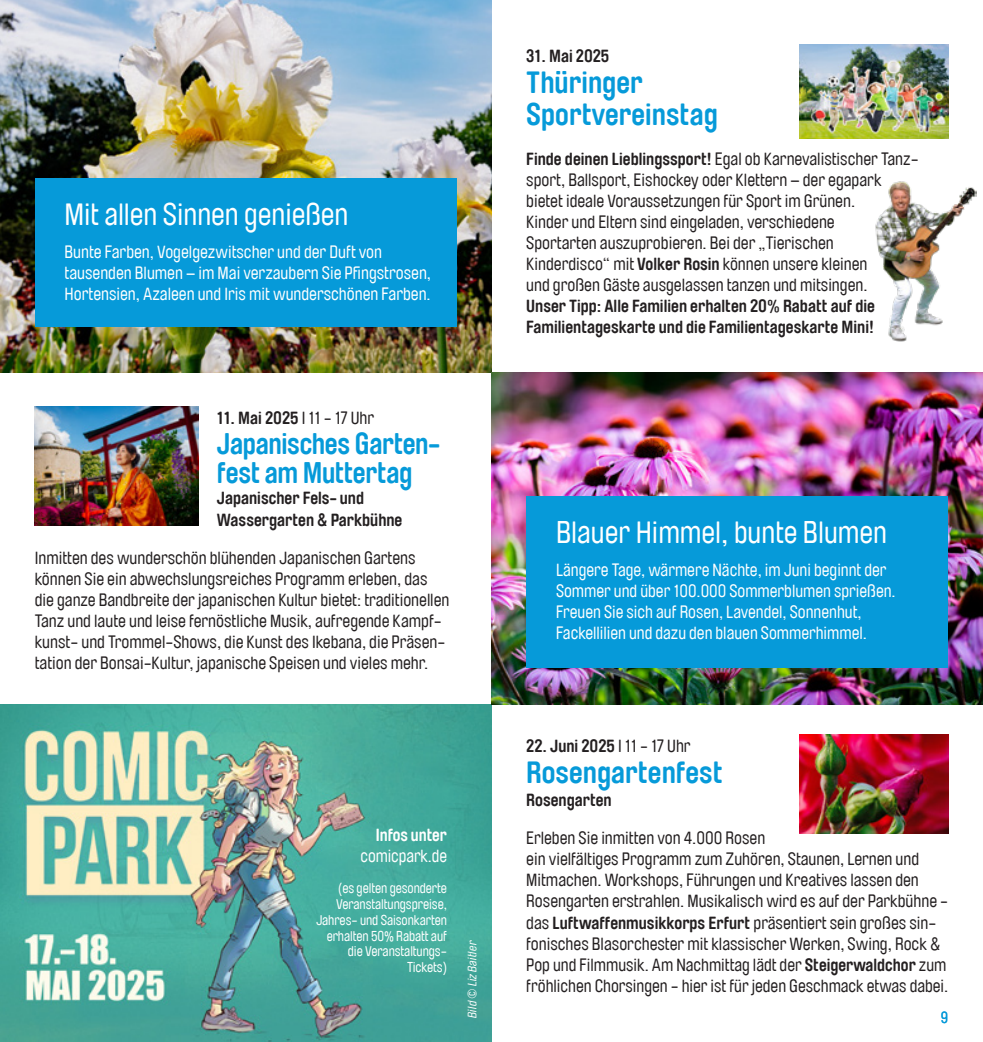
<style>
.page{position:relative;width:983px;height:1042px;background:#fff}
.page>*{position:absolute;margin:0;border:0;box-sizing:border-box;transform-origin:0 0}
.t1{font:30.62px "Brauer Neue";color:#fff}
.t2{font:700 30.62px/31.5px "Brauer Neue";color:#069ad9}
.t3{font:700 29.75px/29.8px "Brauer Neue";letter-spacing:-.015em;color:#069ad9}
.t4{font:17.5px/21px "Brauer Neue";color:#231f20}
.t5{font:17.5px/21px "Brauer Neue";color:#fff}
.t6{font:700 17.5px/21px "Brauer Neue";color:#231f20}
.t7{font:700 17.5px "Brauer Neue";letter-spacing:-.005em;color:#fff}
.t8{font:15.75px "Brauer Neue";color:#069ad9}
.t9{font:14px/15.8px "Brauer Neue";letter-spacing:-.005em;color:#fff;text-align:right}
.t10{font:italic 12.25px "Brauer Neue";letter-spacing:.01em;color:#fff}
.s1{font-weight:400}
.s2{font-weight:700}
</style>
<div class="page">
<img style="left:0;top:704px;width:491px;height:338px">
<img style="left:35px;top:407px;width:163px;height:119px">
<img style="left:799px;top:45px;width:148px;height:94px">
<img style="left:0;top:0;width:491px;height:372px">
<div style="left:35px;top:178px;width:421px;height:149px;background:#069ad9"></div>
<img style="left:491px;top:372px;width:491px;height:332px">
<div style="left:526px;top:496px;width:421px;height:171px;background:#069ad9"></div>
<img style="left:799px;top:734px;width:148px;height:100px">
<img style="left:875px;top:181px;width:100px;height:161px">
<h1 class="t1" style="left:64px;top:197px;width:285px">Mit allen Sinnen genießen</h1>
<p class="t5" style="left:64px;top:242px;width:368px">Bunte Farben, Vogelgezwitscher und der Duft von tausenden Blumen – im Mai verzaubern Sie Pfingstrosen,<br>Hortensien, Azaleen und Iris mit wunderschönen Farben.</p>
<p class="t6" style="left:217px;top:407px;width:159px">11. Mai 2025 <span class="s1">I 11 - 17 Uhr</span></p>
<h2 class="t3" style="left:217px;top:429px;width:225px">Japanisches Garten&shy;fest am Muttertag</h2>
<p class="t6" style="left:217px;top:488px;width:187px">Japanischer Fels- und<br>Wassergarten &amp; Parkbühne</p>
<p class="t4" style="left:35px;top:547px;width:416px">Inmitten des wunderschön blühenden Japanischen Gartens können Sie ein abwechslungsreiches Programm erleben, das die ganze Bandbreite der japanischen Kultur bietet: traditionellen Tanz und laute und leise fernöstliche Musik, aufregende Kampf&shy;kunst- und Trommel-Shows, die Kunst des Ikebana, die Präsen&shy;tation der Bonsai-Kultur, japanische Speisen und vieles mehr.</p>
<p class="t7" style="left:376px;top:825px;width:73px">Infos unter</p>
<p class="t5" style="left:360px;top:845px;width:88px">comicpark.de</p>
<p class="t9" style="left:316px;top:881px;width:132px">(es gelten gesonderte<br>Veranstaltungspreise,<br>Jahres- und Saisonkarten erhalten 50% Rabatt auf die Veranstaltungs-<br>Tickets)</p>
<p class="t10" style="left:465px;top:1018px;width:79px;rotate:-90deg">Bild © Liz Baitler</p>
<p class="t6" style="left:526px;top:45px;width:85px">31. Mai 2025</p>
<h1 class="t2" style="left:526px;top:67px;width:193px">Thüringer<br>Sportvereinstag</h1>
<p class="t4" style="left:526px;top:149px;width:394px"><span class="s2">Finde deinen Lieblingssport!</span> Egal ob Karnevalistischer Tanz&shy;sport, Ballsport, Eishockey oder Klettern – der egapark bietet ideale Voraussetzungen für Sport im Grünen.<br>Kinder und Eltern sind eingeladen, verschiedene<br>Sportarten auszuprobieren. Bei der „Tierischen Kinderdisco“ mit <span class="s2">Volker Rosin</span> können unsere kleinen<br>und großen Gäste ausgelassen tanzen und mitsingen.</p>
<p class="t6" style="left:526px;top:296px;width:350px">Unser Tipp: Alle Familien erhalten 20% Rabatt auf die<br>Familientageskarte und die Familientageskarte Mini!</p>
<h1 class="t1" style="left:556px;top:515px;width:332px">Blauer Himmel, bunte Blumen</h1>
<p class="t5" style="left:556px;top:560px;width:341px">Längere Tage, wärmere Nächte, im Juni beginnt der Sommer und über 100.000 Sommerblumen sprießen.<br>Freuen Sie sich auf Rosen, Lavendel, Sonnenhut, Fackellilien und dazu den blauen Sommerhimmel.</p>
<p class="t6" style="left:526px;top:735px;width:166px">22. Juni 2025 <span class="s1">I 11 - 17 Uhr</span></p>
<h1 class="t2" style="left:526px;top:757px;width:198px">Rosengartenfest</h1>
<p class="t6" style="left:526px;top:789px;width:87px">Rosengarten</p>
<p class="t4" style="left:526px;top:828px;width:423px">Erleben Sie inmitten von 4.000 Rosen<br>ein vielfältiges Programm zum Zuhören, Staunen, Lernen und Mitmachen. Workshops, Führungen und Kreatives lassen den Rosengarten erstrahlen. Musikalisch wird es auf der Parkbühne - das <span class="s2">Luftwaffenmusikkorps Erfurt</span> präsentiert sein großes sin&shy;fonisches Blasorchester mit klassischer Werken, Swing, Rock &amp; Pop und Filmmusik. Am Nachmittag lädt der <span class="s2">Steigerwaldchor</span> zum fröhlichen Chorsingen - hier ist für jeden Geschmack etwas dabei.</p>
<p class="t8" style="left:940px;top:1008px;width:9px">9</p>
</div>
